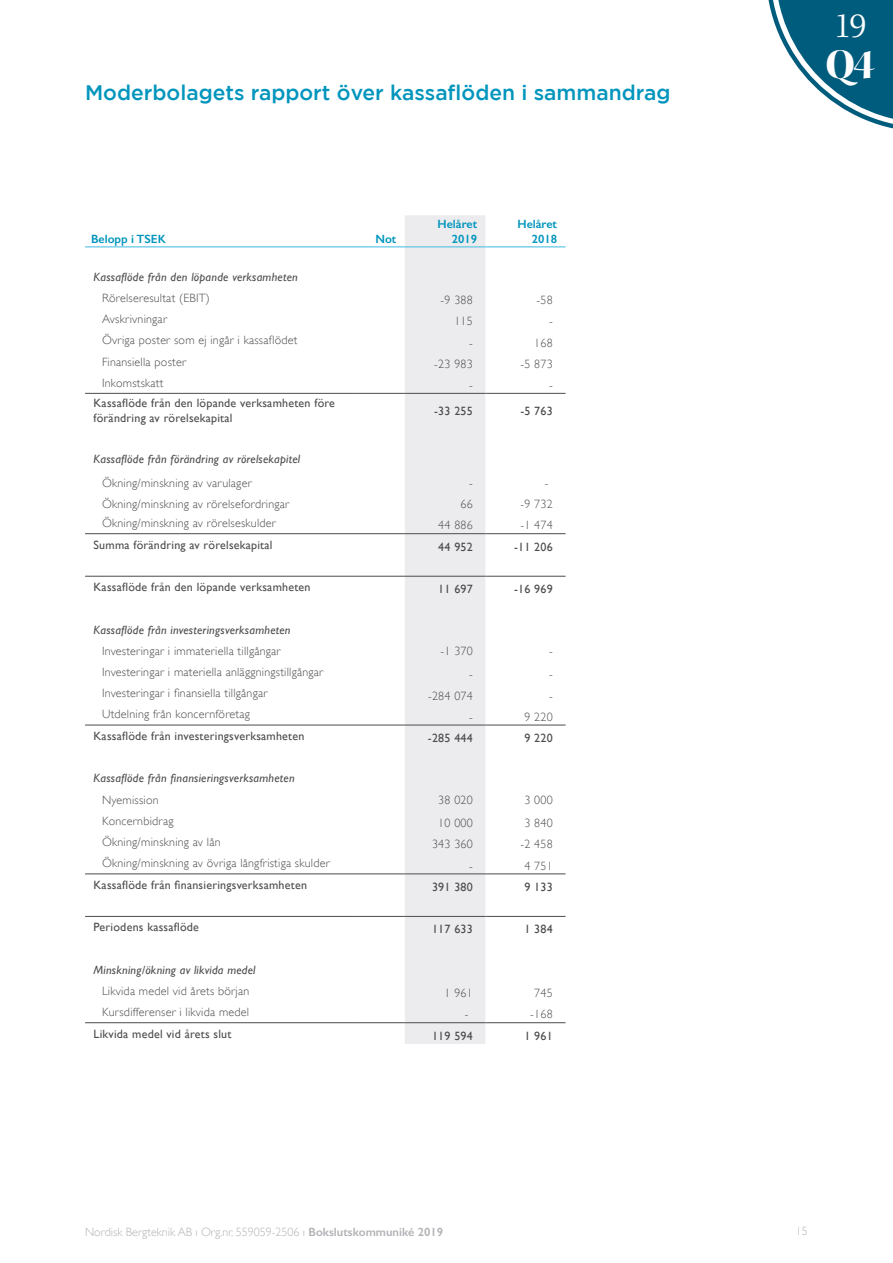
<style>
.page{position:relative;width:893px;height:1263px;background:#fff}
.page>*{position:absolute;margin:0;border:0;box-sizing:border-box;transform-origin:0 0}
.t1{font:42.75px "Kepler Std Bold Disp";color:#fff}
.t2{font:300 36.3px "Kepler Std";color:#fff}
.Brödtext_Gill_Sans_L{font:500 21px "Gotham";color:#0095bd}
.Tabell_text_GS_9_ind{font:300 12px "Gill Sans";letter-spacing:.02em;color:#4b4c4d}
.Tabell_text_vänster{font:12px/15px "Gill Sans";letter-spacing:.02em;color:#4b4c4d}
.Tabell_text_vänster-2{font:italic 12px "Gill Sans";letter-spacing:.02em;color:#4b4c4d}
.Tabell-Siffror_höger{font:300 12px "Gill Sans";letter-spacing:.02em;color:#4b4c4d}
.Tabell-Siffror_höger-2{font:12px "Gill Sans";letter-spacing:.02em;color:#4b4c4d}
.t3{font:300 12px "Gill Sans";color:#b2b3b7}
.Paragraph_Style_2{font:600 12px/14.4px "Gill Sans";color:#0095bd;text-align:right}
.s1{font-weight:600}
</style>
<div class="page">
<svg style="left:768px;top:0;width:125px;height:129px"></svg>
<div style="left:405px;top:215px;width:81px;height:829px;background:#ececee"></div>
<svg style="left:486px;top:247px;width:80px;height:777px"></svg>
<hr style="left:85px;top:246px;width:273px;height:1px;background:#49bde4">
<hr style="left:405px;top:246px;width:81px;height:1px;background:#49bde4">
<hr style="left:486px;top:246px;width:80px;height:1px;background:#49bde4">
<hr style="left:405px;top:393px;width:81px;height:1px;background:#4b4c4d">
<hr style="left:486px;top:393px;width:80px;height:1px;background:#4b4c4d">
<hr style="left:85px;top:393px;width:273px;height:1px;background:#4b4c4d">
<hr style="left:358px;top:246px;width:47px;height:1px;background:#49bde4">
<hr style="left:358px;top:393px;width:47px;height:1px;background:#4b4c4d">
<hr style="left:85px;top:533px;width:273px;height:1px;background:#4b4c4d">
<hr style="left:358px;top:533px;width:47px;height:1px;background:#4b4c4d">
<hr style="left:405px;top:533px;width:81px;height:1px;background:#4b4c4d">
<hr style="left:486px;top:533px;width:80px;height:1px;background:#4b4c4d">
<hr style="left:85px;top:874px;width:273px;height:1px;background:#4b4c4d">
<hr style="left:358px;top:874px;width:47px;height:1px;background:#4b4c4d">
<hr style="left:405px;top:874px;width:81px;height:1px;background:#4b4c4d">
<hr style="left:486px;top:874px;width:80px;height:1px;background:#4b4c4d">
<hr style="left:85px;top:916px;width:273px;height:1px;background:#4b4c4d">
<hr style="left:358px;top:916px;width:47px;height:1px;background:#4b4c4d">
<hr style="left:405px;top:916px;width:81px;height:1px;background:#4b4c4d">
<hr style="left:486px;top:916px;width:80px;height:1px;background:#4b4c4d">
<hr style="left:85px;top:576px;width:273px;height:1px;background:#4b4c4d">
<hr style="left:358px;top:576px;width:47px;height:1px;background:#4b4c4d">
<hr style="left:405px;top:576px;width:81px;height:1px;background:#4b4c4d">
<hr style="left:486px;top:576px;width:80px;height:1px;background:#4b4c4d">
<hr style="left:85px;top:1022px;width:273px;height:1px;background:#4b4c4d">
<hr style="left:358px;top:1022px;width:47px;height:1px;background:#4b4c4d">
<hr style="left:405px;top:1022px;width:81px;height:1px;background:#4b4c4d">
<hr style="left:486px;top:1022px;width:80px;height:1px;background:#4b4c4d">
<hr style="left:85px;top:725px;width:273px;height:1px;background:#4b4c4d">
<hr style="left:358px;top:725px;width:47px;height:1px;background:#4b4c4d">
<hr style="left:405px;top:725px;width:81px;height:1px;background:#4b4c4d">
<hr style="left:486px;top:725px;width:80px;height:1px;background:#4b4c4d">
<p class="Brödtext_Gill_Sans_L" style="left:85px;top:81px;width:587px">Moderbolagets rapport över kassaflöden i sammandrag</p>
<p class="Paragraph_Style_2" style="left:91px;top:231px;width:76px">Belopp i TSEK</p>
<p class="Paragraph_Style_2" style="left:375px;top:231px;width:22px">Not</p>
<p class="Paragraph_Style_2" style="left:437px;top:217px;width:41px">Helåret<br>2019</p>
<p class="Paragraph_Style_2" style="left:517px;top:217px;width:41px">Helåret<br>2018</p>
<p class="Tabell_text_vänster-2" style="left:94px;top:270px;width:206px">Kassaflöde från den löpande verksamheten</p>
<p class="Tabell_text_GS_9_ind" style="left:102px;top:291px;width:109px">Rörelseresultat (EBIT)</p>
<p class="Tabell-Siffror_höger" style="left:441px;top:293px;width:34px">-9 388</p>
<p class="Tabell-Siffror_höger" style="left:537px;top:293px;width:18px">-58</p>
<p class="Tabell_text_GS_9_ind" style="left:102px;top:312px;width:66px">Avskrivningar</p>
<p class="Tabell-Siffror_höger" style="left:454px;top:314px;width:20px">115</p>
<p class="Tabell-Siffror_höger" style="left:549px;top:314px;width:5px">-</p>
<p class="Tabell_text_GS_9_ind" style="left:102px;top:333px;width:197px">Övriga poster som ej ingår i kassaflödet</p>
<p class="Tabell-Siffror_höger" style="left:469px;top:336px;width:5px">-</p>
<p class="Tabell-Siffror_höger" style="left:534px;top:336px;width:20px">168</p>
<p class="Tabell_text_GS_9_ind" style="left:102px;top:355px;width:85px">Finansiella poster</p>
<p class="Tabell-Siffror_höger" style="left:434px;top:357px;width:40px">-23 983</p>
<p class="Tabell-Siffror_höger" style="left:520px;top:357px;width:34px">-5 873</p>
<p class="Tabell_text_GS_9_ind" style="left:102px;top:376px;width:63px">Inkomstskatt</p>
<p class="Tabell-Siffror_höger" style="left:469px;top:378px;width:5px">-</p>
<p class="Tabell-Siffror_höger" style="left:549px;top:378px;width:5px">-</p>
<p class="Tabell_text_vänster" style="left:94px;top:395px;width:243px">Kassaflöde från den löpande verksamheten före förändring av rörelsekapital</p>
<p class="Tabell-Siffror_höger-2" style="left:434px;top:403px;width:40px">-33 255</p>
<p class="Tabell-Siffror_höger-2" style="left:520px;top:403px;width:34px">-5 763</p>
<p class="Tabell_text_vänster-2" style="left:94px;top:452px;width:208px">Kassaflöde från förändring av rörelsekapitel</p>
<p class="Tabell_text_GS_9_ind" style="left:102px;top:476px;width:151px">Ökning/minskning av varulager</p>
<p class="Tabell-Siffror_höger" style="left:469px;top:476px;width:5px">-</p>
<p class="Tabell-Siffror_höger" style="left:545px;top:476px;width:5px">-</p>
<p class="Tabell_text_GS_9_ind" style="left:102px;top:497px;width:189px">Ökning/minskning av rörelsefordringar</p>
<p class="Tabell-Siffror_höger" style="left:461px;top:497px;width:14px">66</p>
<p class="Tabell-Siffror_höger" style="left:520px;top:497px;width:34px">-9 732</p>
<p class="Tabell_text_GS_9_ind" style="left:102px;top:516px;width:175px">Ökning/minskning av rörelseskulder</p>
<p class="Tabell-Siffror_höger" style="left:438px;top:518px;width:36px">44 886</p>
<p class="Tabell-Siffror_höger" style="left:520px;top:518px;width:34px">-1 474</p>
<p class="Tabell_text_vänster" style="left:94px;top:537px;width:180px">Summa förändring av rörelsekapital</p>
<p class="Tabell-Siffror_höger-2" style="left:438px;top:540px;width:36px">44 952</p>
<p class="Tabell-Siffror_höger-2" style="left:514px;top:540px;width:40px">-11 206</p>
<p class="Tabell_text_vänster" style="left:94px;top:579px;width:219px">Kassaflöde från den löpande verksamheten</p>
<p class="Tabell-Siffror_höger-2" style="left:438px;top:582px;width:36px">11 697</p>
<p class="Tabell-Siffror_höger-2" style="left:514px;top:582px;width:40px">-16 969</p>
<p class="Tabell_text_vänster-2" style="left:94px;top:623px;width:199px">Kassaflöde från investeringsverksamheten</p>
<p class="Tabell_text_GS_9_ind" style="left:102px;top:644px;width:180px">Investeringar i immateriella tillgångar</p>
<p class="Tabell-Siffror_höger" style="left:441px;top:644px;width:34px">-1 370</p>
<p class="Tabell-Siffror_höger" style="left:549px;top:644px;width:5px">-</p>
<p class="Tabell_text_GS_9_ind" style="left:102px;top:665px;width:223px">Investeringar i materiella anläggningstillgångar</p>
<p class="Tabell-Siffror_höger" style="left:469px;top:667px;width:5px">-</p>
<p class="Tabell-Siffror_höger" style="left:549px;top:667px;width:5px">-</p>
<p class="Tabell_text_GS_9_ind" style="left:102px;top:686px;width:167px">Investeringar i finansiella tillgångar</p>
<p class="Tabell-Siffror_höger" style="left:428px;top:688px;width:46px">-284 074</p>
<p class="Tabell-Siffror_höger" style="left:549px;top:688px;width:5px">-</p>
<p class="Tabell_text_GS_9_ind" style="left:102px;top:707px;width:149px">Utdelning från koncernföretag</p>
<p class="Tabell-Siffror_höger" style="left:469px;top:710px;width:5px">-</p>
<p class="Tabell-Siffror_höger" style="left:524px;top:710px;width:30px">9 220</p>
<p class="Tabell_text_vänster" style="left:94px;top:728px;width:212px">Kassaflöde från investeringsverksamheten</p>
<p class="Tabell-Siffror_höger-2" style="left:428px;top:731px;width:46px">-285 444</p>
<p class="Tabell-Siffror_höger-2" style="left:524px;top:731px;width:30px">9 220</p>
<p class="Tabell_text_vänster-2" style="left:94px;top:771px;width:203px">Kassaflöde från finansieringsverksamheten</p>
<p class="Tabell_text_GS_9_ind" style="left:102px;top:793px;width:58px">Nyemission</p>
<p class="Tabell-Siffror_höger" style="left:438px;top:793px;width:36px">38 020</p>
<p class="Tabell-Siffror_höger" style="left:524px;top:793px;width:30px">3 000</p>
<p class="Tabell_text_GS_9_ind" style="left:102px;top:814px;width:73px">Koncernbidrag</p>
<p class="Tabell-Siffror_höger" style="left:438px;top:816px;width:36px">10 000</p>
<p class="Tabell-Siffror_höger" style="left:524px;top:816px;width:30px">3 840</p>
<p class="Tabell_text_GS_9_ind" style="left:102px;top:835px;width:120px">Ökning/minskning av lån</p>
<p class="Tabell-Siffror_höger" style="left:432px;top:837px;width:42px">343 360</p>
<p class="Tabell-Siffror_höger" style="left:520px;top:837px;width:34px">-2 458</p>
<p class="Tabell_text_GS_9_ind" style="left:102px;top:856px;width:229px">Ökning/minskning av övriga långfristiga skulder</p>
<p class="Tabell-Siffror_höger" style="left:469px;top:859px;width:5px">-</p>
<p class="Tabell-Siffror_höger" style="left:524px;top:859px;width:30px">4 751</p>
<p class="Tabell_text_vänster" style="left:94px;top:877px;width:215px">Kassaflöde från finansieringsverksamheten</p>
<p class="Tabell-Siffror_höger-2" style="left:432px;top:880px;width:42px">391 380</p>
<p class="Tabell-Siffror_höger-2" style="left:524px;top:880px;width:30px">9 133</p>
<p class="Tabell_text_vänster" style="left:94px;top:920px;width:107px">Periodens kassaflöde</p>
<p class="Tabell-Siffror_höger-2" style="left:432px;top:922px;width:42px">117 633</p>
<p class="Tabell-Siffror_höger-2" style="left:524px;top:922px;width:30px">1 384</p>
<p class="Tabell_text_vänster-2" style="left:94px;top:963px;width:164px">Minskning/ökning av likvida medel</p>
<p class="Tabell_text_GS_9_ind" style="left:102px;top:984px;width:149px">Likvida medel vid årets början</p>
<p class="Tabell-Siffror_höger" style="left:445px;top:986px;width:30px">1 961</p>
<p class="Tabell-Siffror_höger" style="left:534px;top:986px;width:20px">745</p>
<p class="Tabell_text_GS_9_ind" style="left:102px;top:1005px;width:149px">Kursdifferenser i likvida medel</p>
<p class="Tabell-Siffror_höger" style="left:465px;top:1007px;width:5px">-</p>
<p class="Tabell-Siffror_höger" style="left:530px;top:1007px;width:24px">-168</p>
<p class="Tabell_text_vänster" style="left:94px;top:1026px;width:139px">Likvida medel vid årets slut</p>
<p class="Tabell-Siffror_höger-2" style="left:432px;top:1028px;width:42px">119 594</p>
<p class="Tabell-Siffror_höger-2" style="left:524px;top:1028px;width:30px">1 961</p>
<h2 class="t2" style="left:834px;top:5px;width:34px">19</h2>
<h1 class="t1" style="left:825px;top:40px;width:51px">Q4</h1>
<p class="t3" style="left:85px;top:1225px;width:360px">Nordisk Bergteknik AB ı Org.nr. 559059-2506 ı <span class="s1">Bokslutskommuniké 2019</span></p>
<p class="t3" style="left:796px;top:1224px;width:13px">15</p>
</div>
